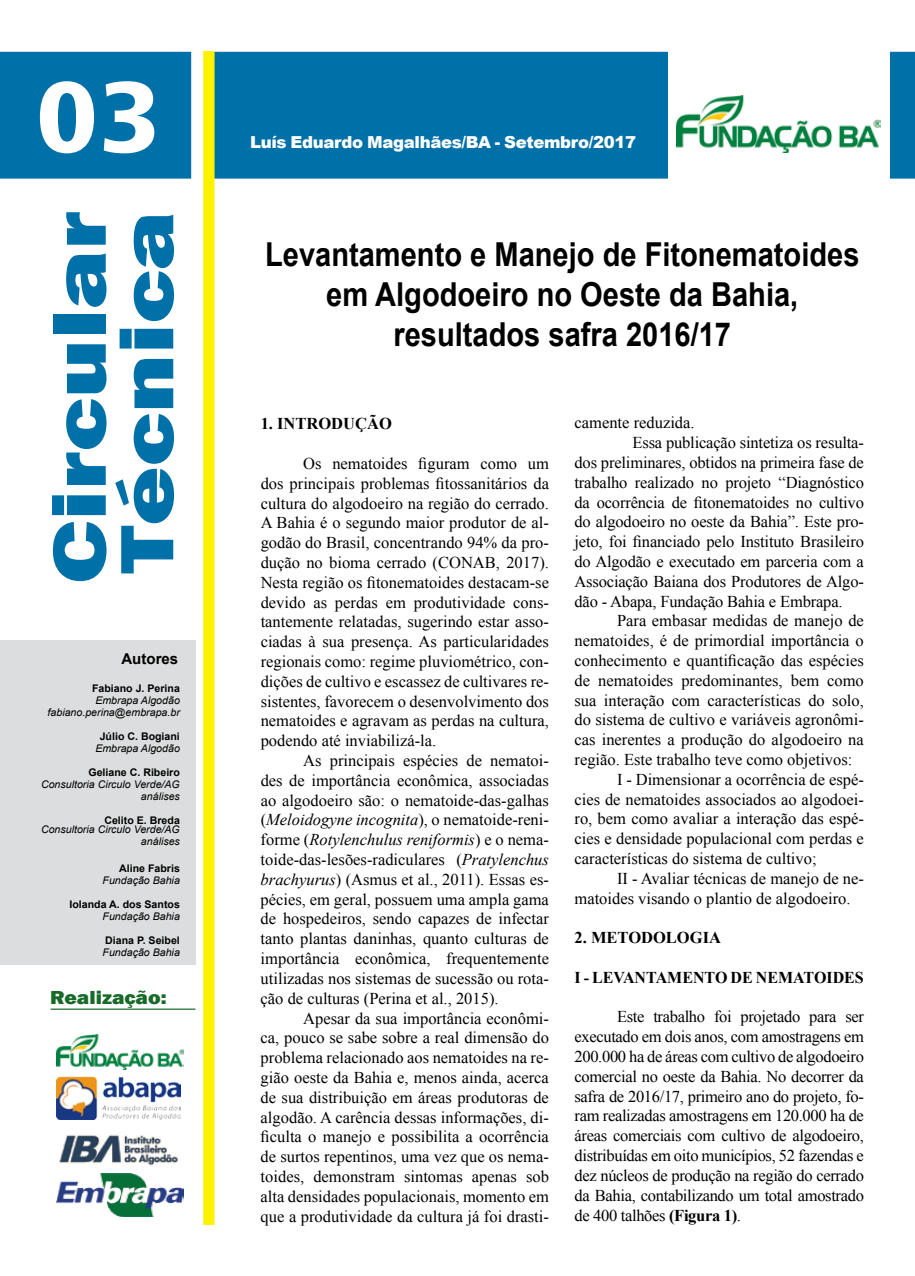
<style>
.page{position:relative;width:915px;height:1276px;background:#fff}
.page>*{position:absolute;margin:0;border:0;box-sizing:border-box;transform-origin:0 0}
.t1{font:100.5px "Humanist 777 BT Black Condensed B";color:#fff;scale:1.18 1}
.t2{font:800 78px/67.5px "Franklin Gothic";color:#0070a8;scale:1.3 1}
.t3{font:700 33px/39.6px "Arial";color:#000;text-align:center;scale:.88 1}
.t4{font:800 19.35px "Franklin Gothic";color:#186a29;scale:1.1 1}
.t5{font:16.5px/19.8px "Times New Roman";color:#000;text-align:justify}
.t6{font:700 16.5px "Times New Roman";color:#000}
.t7{font:900 16.5px "Arial";letter-spacing:-.02em;color:#fff}
.t8{font:700 15px "Arial";color:#000}
.t9{font:italic 10.5px/12px "Arial";color:#000;text-align:right}
.t10{font:700 10.5px "Arial";color:#000}
.s1{font-style:italic}
.s2{font-weight:700}
</style>
<div class="page">
<div style="left:0;top:52px;width:914px;height:127px;background:#0070a8"></div>
<div style="left:667px;top:42px;width:222px;height:152px;background:#fff"></div>
<img style="left:676px;top:96px;width:203px;height:56px">
<svg style="left:203px;top:51px;width:11px;height:1174px;background:#fef205"></svg>
<div style="left:191px;top:51px;width:12px;height:1174px;background:#fff"></div>
<div style="left:0;top:640px;width:196px;height:324px;background:#dcddde"></div>
<img style="left:57px;top:1076px;width:124px;height:43px">
<img style="left:59px;top:1135px;width:119px;height:31px">
<img style="left:56px;top:1173px;width:127px;height:43px">
<img style="left:57px;top:1034px;width:126px;height:35px">
<hr style="left:51px;top:1008px;width:144px;height:1px;background:#186a29">
<h1 class="t1" style="left:36px;top:53px;width:108px">03</h1>
<h2 class="t2" style="left:46px;top:584px;width:288px;rotate:-90deg">Circular<br>Técnica</h2>
<p class="t8" style="left:121px;top:648px;width:58px">Autores</p>
<p class="t10" style="left:92px;top:681px;width:89px">Fabiano J. Perina</p>
<p class="t9" style="left:48px;top:694px;width:134px">Embrapa Algodão fabiano.perina@embrapa.br</p>
<p class="t10" style="left:100px;top:729px;width:82px">Júlio C. Bogiani</p>
<p class="t9" style="left:95px;top:742px;width:86px">Embrapa Algodão</p>
<p class="t10" style="left:88px;top:765px;width:93px">Geliane C. Ribeiro</p>
<p class="t9" style="left:41px;top:778px;width:140px">Consultoria Circulo Verde/AG análises</p>
<p class="t10" style="left:104px;top:813px;width:77px">Celito E. Breda</p>
<p class="t9" style="left:41px;top:823px;width:140px">Consultoria Circulo Verde/AG análises</p>
<p class="t10" style="left:119px;top:861px;width:62px">Aline Fabris</p>
<p class="t9" style="left:103px;top:874px;width:79px">Fundação Bahia</p>
<p class="t10" style="left:69px;top:897px;width:112px">Iolanda A. dos Santos</p>
<p class="t9" style="left:103px;top:910px;width:79px">Fundação Bahia</p>
<p class="t10" style="left:105px;top:933px;width:76px">Diana P. Seibel</p>
<p class="t9" style="left:103px;top:946px;width:79px">Fundação Bahia</p>
<p class="t4" style="left:50px;top:985px;width:107px">Realização:</p>
<p class="t7" style="left:250px;top:130px;width:387px">Luís Eduardo Magalhães/BA - Setembro/2017</p>
<h3 class="t3" style="left:265px;top:236px;width:676px">Levantamento e Manejo de Fitonematoides em Algodoeiro no Oeste da Bahia, resultados safra 2016/17</h3>
<p class="t6" style="left:260px;top:412px;width:133px">1. INTRODUÇÃO</p>
<p class="t5" style="left:260px;top:453px;width:290px;text-indent:43px">Os nematoides figuram como um dos principais problemas fitossanitários da cultura do algodoeiro na região do cerrado.<br>A Bahia é o segundo maior produtor de al&shy;godão do Brasil, concentrando 94% da pro&shy;dução no bioma cerrado (CONAB, 2017).<br>Nesta região os fitonematoides destacam-se devido as perdas em produtividade cons&shy;tantemente relatadas, sugerindo estar asso&shy;ciadas à sua presença. As particularidades regionais como: regime pluviométrico, con&shy;dições de cultivo e escassez de cultivares re&shy;sistentes, favorecem o desenvolvimento dos nematoides e agravam as perdas na cultura, podendo até inviabilizá-la.</p>
<p class="t5" style="left:260px;top:750px;width:290px;text-indent:43px">As principais espécies de nematoi&shy;des de importância econômica, associadas ao algodoeiro são: o nematoide-das-galhas (<span class="s1">Meloidogyne incognita</span>), o nematoide-reni&shy;forme (<span class="s1">Rotylenchulus reniformis</span>) e o nema&shy;toide-das-lesões-radiculares (<span class="s1">Pratylenchus brachyurus</span>) (Asmus et al., 2011). Essas es&shy;pécies, em geral, possuem uma ampla gama de hospedeiros, sendo capazes de infectar tanto plantas daninhas, quanto culturas de importância econômica, frequentemente utilizadas nos sistemas de sucessão ou rota&shy;ção de culturas (Perina et al., 2015).</p>
<p class="t5" style="left:260px;top:1008px;width:290px;text-indent:43px">Apesar da sua importância econômi&shy;ca, pouco se sabe sobre a real dimensão do problema relacionado aos nematoides na re&shy;gião oeste da Bahia e, menos ainda, acerca de sua distribuição em áreas produtoras de algodão. A carência dessas informações, di&shy;ficulta o manejo e possibilita a ocorrência de surtos repentinos, uma vez que os nema&shy;toides, demonstram sintomas apenas sob alta densidades populacionais, momento em que a produtividade da cultura já foi drasti-</p>
<p class="t5" style="left:574px;top:412px;width:122px">camente reduzida.</p>
<p class="t5" style="left:632px;top:432px;width:233px">Essa publicação sintetiza os resulta-</p>
<p class="t5" style="left:574px;top:452px;width:291px">dos preliminares, obtidos na primeira fase de</p>
<p class="t5" style="left:574px;top:472px;width:291px">trabalho realizado no projeto “Diagnóstico</p>
<p class="t5" style="left:574px;top:492px;width:291px">da ocorrência de fitonematoides no cultivo</p>
<p class="t5" style="left:574px;top:511px;width:291px">do algodoeiro no oeste da Bahia”. Este pro-</p>
<p class="t5" style="left:574px;top:531px;width:291px">jeto, foi financiado pelo Instituto Brasileiro</p>
<p class="t5" style="left:574px;top:551px;width:291px">do Algodão e executado em parceria com a</p>
<p class="t5" style="left:574px;top:571px;width:291px">Associação Baiana dos Produtores de Algo-</p>
<p class="t5" style="left:574px;top:591px;width:269px">dão - Abapa, Fundação Bahia e Embrapa.</p>
<p class="t5" style="left:617px;top:610px;width:248px">Para embasar medidas de manejo de</p>
<p class="t5" style="left:574px;top:630px;width:291px">nematoides, é de primordial importância o</p>
<p class="t5" style="left:574px;top:650px;width:291px">conhecimento e quantificação das espécies</p>
<p class="t5" style="left:574px;top:670px;width:291px">de nematoides predominantes, bem como</p>
<p class="t5" style="left:574px;top:690px;width:291px">sua interação com características do solo,</p>
<p class="t5" style="left:574px;top:709px;width:291px">do sistema de cultivo e variáveis agronômi-</p>
<p class="t5" style="left:574px;top:729px;width:291px">cas inerentes a produção do algodoeiro na</p>
<p class="t5" style="left:574px;top:749px;width:279px">região. Este trabalho teve como objetivos:</p>
<p class="t5" style="left:617px;top:769px;width:248px">I - Dimensionar a ocorrência de espé-</p>
<p class="t5" style="left:574px;top:789px;width:291px">cies de nematoides associados ao algodoei-</p>
<p class="t5" style="left:574px;top:808px;width:291px">ro, bem como avaliar a interação das espé-</p>
<p class="t5" style="left:574px;top:828px;width:291px">cies e densidade populacional com perdas e</p>
<p class="t5" style="left:574px;top:848px;width:243px">características do sistema de cultivo;</p>
<p class="t5" style="left:617px;top:868px;width:248px">II - Avaliar técnicas de manejo de ne-</p>
<p class="t5" style="left:574px;top:888px;width:277px">matoides visando o plantio de algodoeiro.</p>
<p class="t6" style="left:574px;top:926px;width:148px">2. METODOLOGIA</p>
<p class="t6" style="left:574px;top:966px;width:291px">I - LEVANTAMENTO DE NEMATOIDES</p>
<p class="t5" style="left:574px;top:1006px;width:291px;text-indent:43px">Este trabalho foi projetado para ser executado em dois anos, com amostragens em 200.000 ha de áreas com cultivo de algodoeiro comercial no oeste da Bahia. No decorrer da safra de 2016/17, primeiro ano do projeto, fo&shy;ram realizadas amostragens em 120.000 ha de áreas comerciais com cultivo de algodoeiro, distribuídas em oito municípios, 52 fazendas e dez núcleos de produção na região do cerrado da Bahia, contabilizando um total amostrado de 400 talhões <span class="s2">(Figura 1)</span>.</p>
</div>
